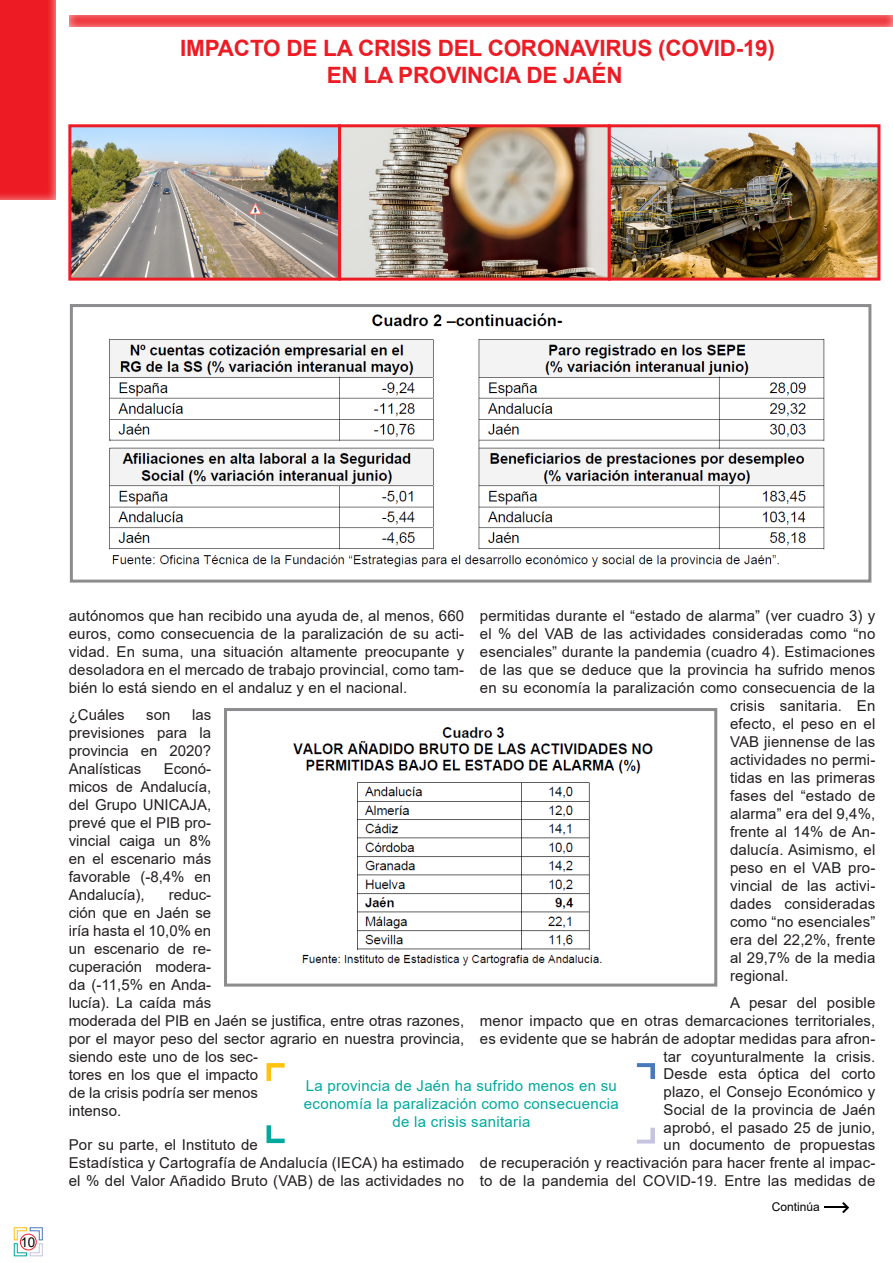
<style>
.page{position:relative;width:893px;height:1263px;background:#fff}
.page>*{position:absolute;margin:0;border:0;box-sizing:border-box;transform-origin:0 0}
.t1{font:700 22.5px "Arial";letter-spacing:-.01em;color:#ed1c24}
.t2{font:15px/18px "Arial";letter-spacing:.01em;color:#231f20;text-align:justify}
.Capitular_-_Copia{font:15px "Arial";letter-spacing:.02em;color:#00a99d}
.t3{font:13.5px "Arial";color:#000}
.t4{font:12px "Arial";color:#000}
</style>
<div class="page">
<div style="left:0;top:0;width:57px;height:201px;background:#fff;opacity:.75"></div>
<div style="left:69px;top:12px;width:824px;height:15px;background:#fff;opacity:.75"></div>
<img style="left:72px;top:128px;width:804px;height:149px">
<div style="left:68px;top:124px;width:273px;height:157px;border:3px solid #ed1c24"></div>
<div style="left:338px;top:124px;width:273px;height:157px;border:3px solid #ed1c24"></div>
<div style="left:608px;top:124px;width:272px;height:157px;border:3px solid #ed1c24"></div>
<svg style="left:14px;top:1227px;width:29px;height:29px"></svg>
<img style="left:109px;top:313px;width:716px;height:254px">
<div style="left:70px;top:304px;width:801px;height:279px;border:3px solid #8c8c8e"></div>
<img style="left:293px;top:727px;width:360px;height:239px">
<div style="left:224px;top:708px;width:493px;height:278px;border:3px solid #8c8c8e"></div>
<svg style="left:892px;top:12px;width:1px;height:15px"></svg>
<svg style="left:267px;top:1063px;width:18px;height:18px"></svg>
<svg style="left:637px;top:1063px;width:18px;height:16px"></svg>
<svg style="left:637px;top:1128px;width:18px;height:15px"></svg>
<svg style="left:267px;top:1125px;width:18px;height:18px"></svg>
<hr style="left:800px;top:1206px;width:47px;height:2px;background:#000">
<svg style="left:842px;top:1202px;width:7px;height:11px"></svg>
<div style="left:797px;top:1198px;width:26px;height:24px;background:#fff"></div>
<p class="t1" style="left:180px;top:32px;width:596px">IMPACTO DE LA CRISIS DEL CORONAVIRUS (COVID-19)</p>
<p class="t1" style="left:327px;top:59px;width:297px">EN LA PROVINCIA DE JAÉN</p>
<p class="t3" style="left:20px;top:1232px;width:17px">10</p>
<p class="t2" style="left:480px;top:606px;width:397px">permitidas durante el “estado de alarma” (ver cuadro 3) y</p>
<p class="t2" style="left:480px;top:624px;width:397px">el % del VAB de las actividades consideradas como “no</p>
<p class="t2" style="left:480px;top:642px;width:397px">esenciales” durante la pandemia (cuadro 4). Estimaciones</p>
<p class="t2" style="left:480px;top:660px;width:397px">de las que se deduce que la provincia ha sufrido menos</p>
<p class="t2" style="left:480px;top:678px;width:397px">en su economía la paralización como consecuencia de la</p>
<p class="t2" style="left:730px;top:696px;width:147px">crisis sanitaria. En</p>
<p class="t2" style="left:730px;top:714px;width:147px">efecto, el peso en el</p>
<p class="t2" style="left:730px;top:732px;width:147px">VAB jiennense de las</p>
<p class="t2" style="left:730px;top:750px;width:147px">actividades no permi-</p>
<p class="t2" style="left:730px;top:768px;width:147px">tidas en las primeras</p>
<p class="t2" style="left:730px;top:786px;width:147px">fases del “estado de</p>
<p class="t2" style="left:730px;top:804px;width:147px">alarma” era del 9,4%,</p>
<p class="t2" style="left:730px;top:822px;width:147px">frente al 14% de An-</p>
<p class="t2" style="left:730px;top:840px;width:147px">dalucía. Asimismo, el</p>
<p class="t2" style="left:730px;top:858px;width:147px">peso en el VAB pro-</p>
<p class="t2" style="left:730px;top:876px;width:147px">vincial de las activi-</p>
<p class="t2" style="left:730px;top:894px;width:147px">dades consideradas</p>
<p class="t2" style="left:730px;top:912px;width:147px">como “no esenciales”</p>
<p class="t2" style="left:730px;top:930px;width:147px">era del 22,2%, frente</p>
<p class="t2" style="left:730px;top:948px;width:147px">al 29,7% de la media</p>
<p class="t2" style="left:730px;top:966px;width:60px">regional.</p>
<p class="t2" style="left:480px;top:993px;width:397px;text-align:right">A pesar del posible<br>menor impacto que en otras demarcaciones territoriales, es evidente que se habrán de adoptar medidas para afron&shy;tar coyunturalmente la crisis.<br>Desde esta óptica del corto<br>plazo, el Consejo Económico y<br>Social de la provincia de Jaén<br>aprobó, el pasado 25 de junio,<br>un documento de propuestas<br>de recuperación y reactivación para hacer frente al impac&shy;to de la pandemia del COVID-19. Entre las medidas de</p>
<p class="t2" style="left:69px;top:606px;width:397px">autónomos que han recibido una ayuda de, al menos, 660 euros, como consecuencia de la paralización de su acti&shy;vidad. En suma, una situación altamente preocupante y desoladora en el mercado de trabajo provincial, como tam&shy;bién lo está siendo en el andaluz y en el nacional.</p>
<p class="t2" style="left:69px;top:705px;width:57px">¿Cuáles</p>
<p class="t2" style="left:146px;top:705px;width:26px">son</p>
<p class="t2" style="left:69px;top:705px;width:144px;text-indent:123px">las previsiones para la provincia en 2020?<br>Analísticas</p>
<p class="t2" style="left:69px;top:759px;width:144px;text-indent:95px">Econó&shy;micos de Andalucía, del Grupo UNICAJA, prevé que el PIB pro&shy;vincial caiga un 8% en el escenario más favorable (-8,4% en Andalucía),</p>
<p class="t2" style="left:69px;top:885px;width:397px;text-align:left;text-indent:100px">reduc-<br>ción que en Jaén se<br>iría hasta el 10,0% en<br>un escenario de re-<br>cuperación modera-<br>da (-11,5% en Anda-<br>lucía). La caída más<br>moderada del PIB en Jaén se justifica, entre otras razones, por el mayor peso del sector agrario en nuestra provincia, siendo este uno de los sec-<br>tores en los que el impacto<br>de la crisis podría ser menos<br>intenso.</p>
<p class="t2" style="left:69px;top:1136px;width:397px;text-align:left">Por su parte, el Instituto de<br>Estadística y Cartografía de Andalucía (IECA) ha estimado el % del Valor Añadido Bruto (VAB) de las actividades no</p>
<p class="Capitular_-_Copia" style="left:306px;top:1076px;width:313px">La provincia de Jaén ha sufrido menos en su</p>
<p class="Capitular_-_Copia" style="left:304px;top:1094px;width:316px">economía la paralización como consecuencia</p>
<p class="Capitular_-_Copia" style="left:392px;top:1112px;width:140px">de la crisis sanitaria</p>
<p class="t4" style="left:772px;top:1198px;width:50px">Continúa</p>
</div>
